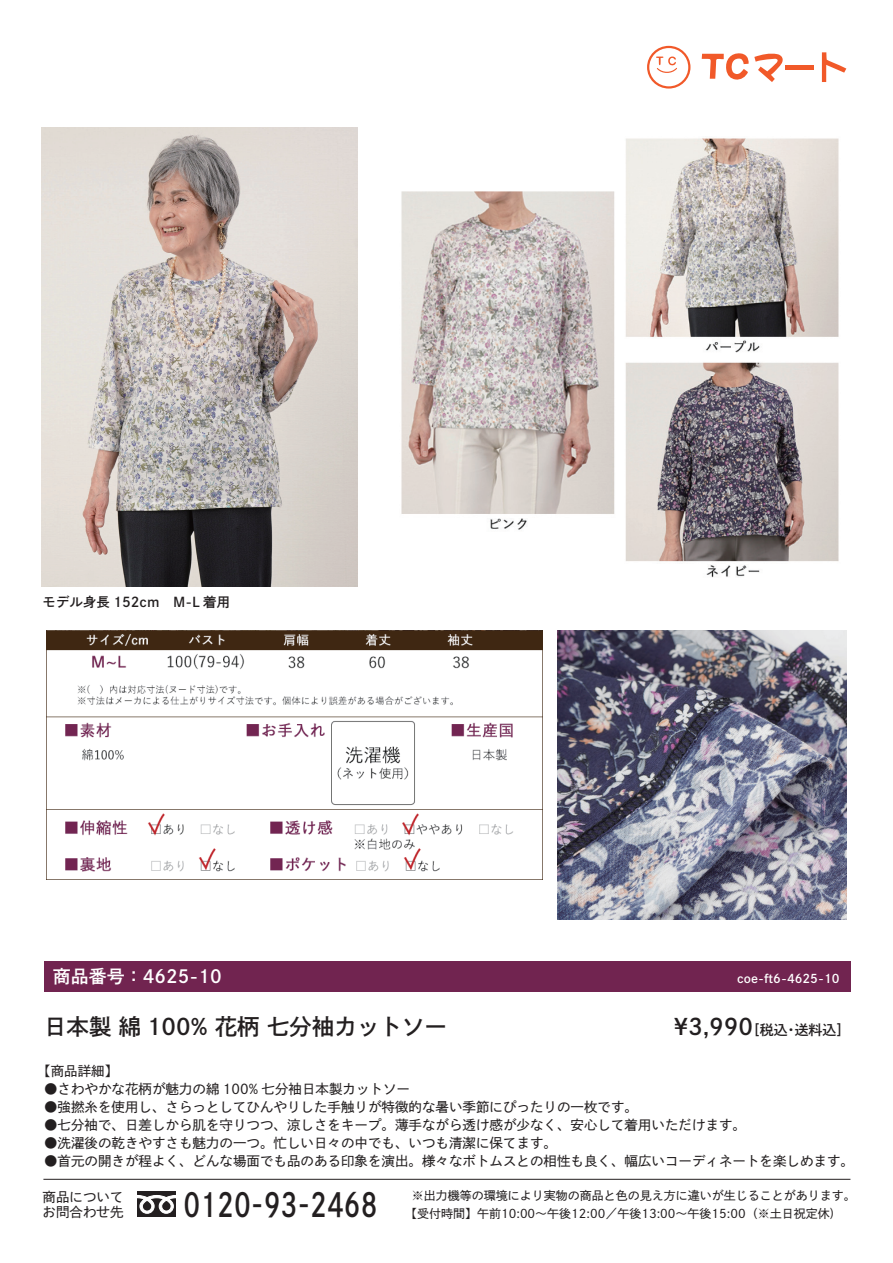
<style>
.page{position:relative;width:893px;height:1263px;background:#fff}
.page>*{position:absolute;margin:0;border:0;box-sizing:border-box;transform-origin:0 0}
.t1{font:32.55px "DNP Shuei Go Kin Std B";color:#231f20;scale:.8 1}
.t2{font:22.5px "DNP Shuei Go Kin Std B";color:#231f20}
.t3{font:18px "DNP Shuei Go Kin Std B";color:#fff}
.t4{font:13.95px "DNP Shuei Go Kin Std B";color:#231f20}
.t5{font:13.5px/15px "DNP Shuei Go Kin Std M";color:#231f20}
.t6{font:13.5px "DNP Shuei Go Kin Std B";color:#231f20}
.t7{font:12px "DNP Shuei Go Kin Std M";color:#231f20}
.t8{font:12px "DNP Shuei Go Kin Std B";color:#fff}
.s1{font-size:22.5px}
</style>
<div class="page">
<img style="left:401px;top:138px;width:438px;height:440px">
<img style="left:557px;top:630px;width:289px;height:289px">
<img style="left:46px;top:630px;width:496px;height:249px">
<img style="left:41px;top:128px;width:317px;height:458px">
<div style="left:44px;top:961px;width:806px;height:31px;background:#712450"></div>
<div style="left:137px;top:1191px;width:39px;height:26px;background:#231f20"></div>
<svg style="left:137px;top:1195px;width:39px;height:19px"></svg>
<hr style="left:43px;top:1179px;width:807px;height:1px;background:#231f20">
<svg style="left:822px;top:52px;width:24px;height:30px"></svg>
<svg style="left:702px;top:53px;width:81px;height:29px"></svg>
<div style="left:785px;top:65px;width:28px;height:5px;background:#f15929"></div>
<svg style="left:647px;top:46px;width:43px;height:43px"></svg>
<div style="left:649px;top:48px;width:39px;height:38px;background:#fff;border-radius:50%"></div>
<svg style="left:656px;top:56px;width:21px;height:17px"></svg>
<p class="t6" style="left:43px;top:592px;width:189px">モデル身長 152cm　M-L 着用</p>
<h3 class="t3" style="left:53px;top:964px;width:170px">商品番号：4625-10</h3>
<p class="t8" style="left:737px;top:970px;width:104px">coe-ft6-4625-10</p>
<h2 class="t2" style="left:44px;top:1011px;width:405px">日本製 綿 100% 花柄 七分袖カットソー</h2>
<p class="t4" style="left:674px;top:1020px;width:178px"><span class="s1">¥3,990</span>［税込・送料込］</p>
<p class="t5" style="left:37px;top:1064px;width:82px">【商品詳細】</p>
<p class="t5" style="left:44px;top:1082px;width:367px">●さわやかな花柄が魅力の綿 100% 七分袖日本製カットソー</p>
<p class="t5" style="left:44px;top:1100px;width:596px">●強撚糸を使用し、さらっとしてひんやりした手触りが特徴的な暑い季節にぴったりの一枚です。</p>
<p class="t5" style="left:44px;top:1118px;width:704px">●七分袖で、日差しから肌を守りつつ、涼しさをキープ。薄手ながら透け感が少なく、安心して着用いただけます。</p>
<p class="t5" style="left:44px;top:1136px;width:515px">●洗濯後の乾きやすさも魅力の一つ。忙しい日々の中でも、いつも清潔に保てます。</p>
<p class="t5" style="left:44px;top:1153px;width:811px">●首元の開きが程よく、どんな場面でも品のある印象を演出。様々なボトムスとの相性も良く、幅広いコーディネートを楽しめます。</p>
<p class="t5" style="left:43px;top:1189px;width:82px">商品についてお問合わせ先</p>
<h1 class="t1" style="left:184px;top:1182px;width:244px">0120-93-2468</h1>
<p class="t7" style="left:412px;top:1188px;width:445px">※出力機等の環境により実物の商品と色の見え方に違いが生じることがあります。</p>
<p class="t7" style="left:411px;top:1205px;width:436px">【受付時間】午前10:00～午後12:00／午後13:00～午後15:00（※土日祝定休)　</p>
</div>
